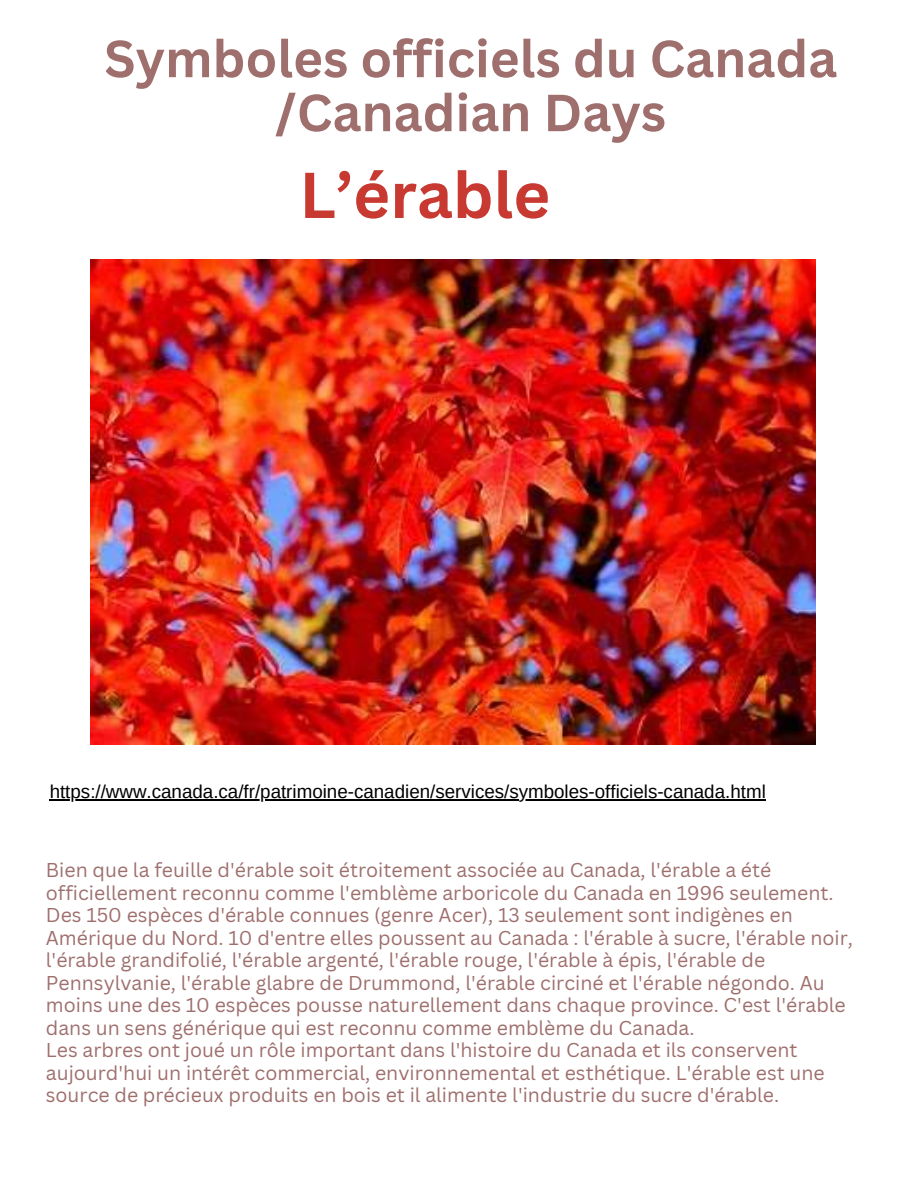
<style>
.page{position:relative;width:918px;height:1188px;background:#fff}
.page>*{position:absolute;margin:0;border:0;box-sizing:border-box;transform-origin:0 0}
.t1{font:700 63.3px "Canva Sans";color:#c73931}
.t2{font:700 51px/54px "Canva Sans";color:#9e6f6d;text-align:center}
.t3{font:19.5px/22.5px "Canva Sans";color:#9e6f6d}
.t4{font:18.75px "Arimo";color:#000}
</style>
<div class="page">
<hr style="left:50px;top:799px;width:716px;height:1px;background:#000">
<img style="left:91px;top:260px;width:724px;height:485px">
<h2 class="t2" style="left:104px;top:30px;width:734px">Symboles officiels du Canada /Canadian Days</h2>
<h1 class="t1" style="left:299px;top:150px;width:252px">L’érable</h1>
<p class="t4" style="left:50px;top:781px;width:718px">https://www.canada.ca/fr/patrimoine-canadien/services/symboles-officiels-canada.html</p>
<p class="t3" style="left:46px;top:859px;width:809px">Bien que la feuille d'érable soit étroitement associée au Canada, l'érable a été officiellement reconnu comme l'emblème arboricole du Canada en 1996 seulement.<br>Des 150 espèces d'érable connues (genre Acer), 13 seulement sont indigènes en Amérique du Nord. 10 d'entre elles poussent au Canada : l'érable à sucre, l'érable noir, l'érable grandifolié, l'érable argenté, l'érable rouge, l'érable à épis, l'érable de Pennsylvanie, l'érable glabre de Drummond, l'érable circiné et l'érable négondo. Au moins une des 10 espèces pousse naturellement dans chaque province. C'est l'érable dans un sens générique qui est reconnu comme emblème du Canada.<br>Les arbres ont joué un rôle important dans l'histoire du Canada et ils conservent aujourd'hui un intérêt commercial, environnemental et esthétique. L'érable est une source de précieux produits en bois et il alimente l'industrie du sucre d'érable.</p>
</div>
